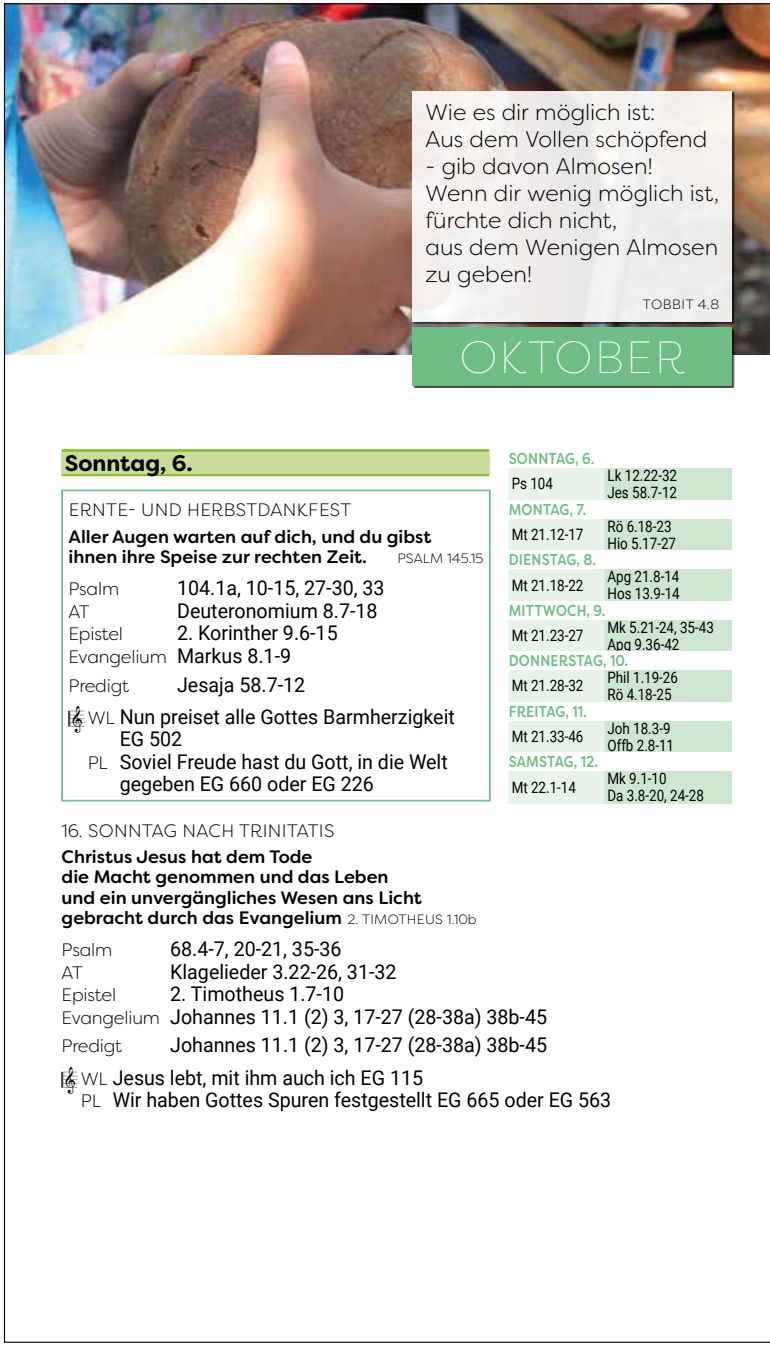
<style>
.page{position:relative;width:770px;height:1346px;background:#fff}
.page>*{position:absolute;margin:0;border:0;box-sizing:border-box;transform-origin:0 0}
.t1{font:100 45px "Filson Soft";letter-spacing:.05em;color:#fff}
.t2{font:300 22.5px/27px "Filson Soft";color:#000}
.t3{font:700 22.5px "Filson Soft";color:#000}
.t4{font:20.25px/22.5px "Roboto";color:#000}
.t5{font:500 18px/20.2px "Filson Soft";color:#000}
.t6{font:300 18px "Filson Soft";letter-spacing:.02em;color:#000}
.t7{font:300 18px "Filson Soft";letter-spacing:-.01em;color:#000}
.t8{font:15.75px/16.9px "Roboto";color:#000;scale:.85 1}
.t9{font:500 15.75px "Filson Soft";letter-spacing:.02em;color:#6fbc85;scale:.85 1}
.t10{font:300 13.5px "Filson Soft";letter-spacing:.02em;color:#000}
.s1{font-family:"Filson Soft";font-weight:300;font-size:18px}
.s2{font-family:"Musicelements";font-size:33.75px}
.s3{font-weight:300;font-size:13.5px}
</style>
<div class="page">
<div style="left:508px;top:468px;width:96px;height:336px;background:#e7f3e8"></div>
<div style="left:604px;top:468px;width:127px;height:336px;background:#cee6d0"></div>
<div style="left:502px;top:500px;width:229px;height:18px;background:#fff"></div>
<div style="left:502px;top:551px;width:229px;height:18px;background:#fff"></div>
<div style="left:502px;top:601px;width:267px;height:18px;background:#fff"></div>
<div style="left:502px;top:651px;width:267px;height:19px;background:#fff"></div>
<div style="left:502px;top:702px;width:229px;height:18px;background:#fff"></div>
<div style="left:502px;top:753px;width:229px;height:18px;background:#fff"></div>
<img style="left:6px;top:5px;width:761px;height:349px">
<div style="left:412px;top:328px;width:322px;height:60px;background:#000;opacity:.75"></div>
<div style="left:412px;top:328px;width:319px;height:58px;background:#6fbc85"></div>
<div style="left:412px;top:91px;width:322px;height:234px;background:#000;opacity:.75"></div>
<div style="left:412px;top:91px;width:319px;height:230px;background:#f0eeed"></div>
<div style="left:62px;top:449px;width:427px;height:27px;background:linear-gradient(to right,#9bc74f,#9bc74f)"></div>
<div style="left:62px;top:452px;width:427px;height:22px;background:#c8dd9b"></div>
<hr style="left:62px;top:490px;width:427px;height:1px;background:#6fbc85">
<hr style="left:61px;top:490px;width:1px;height:311px;background:#6fbc85">
<hr style="left:62px;top:491px;width:1px;height:309px;background:#6fbc85">
<hr style="left:489px;top:490px;width:1px;height:311px;background:#6fbc85">
<hr style="left:62px;top:800px;width:427px;height:1px;background:#6fbc85">
<hr style="left:62px;top:801px;width:428px;height:1px;background:#6fbc85">
<p class="t2" style="left:425px;top:98px;width:283px">Wie es dir möglich ist:<br>Aus dem Vollen schöpfend</p>
<p class="t2" style="left:425px;top:152px;width:295px">- gib davon Almosen!<br>Wenn dir wenig möglich ist, fürchte dich nicht,<br>aus dem Wenigen Almosen zu geben!</p>
<p class="t10" style="left:642px;top:296px;width:78px">TOBBIT 4.8</p>
<h1 class="t1" style="left:459px;top:330px;width:227px">OKTOBER</h1>
<p class="t9" style="left:508px;top:448px;width:102px">SONNTAG, 6.</p>
<p class="t8" style="left:511px;top:475px;width:50px">Ps 104</p>
<p class="t8" style="left:607px;top:466px;width:83px">Lk 12.22-32<br>Jes 58.7-12</p>
<p class="t9" style="left:508px;top:499px;width:93px">MONTAG, 7.</p>
<p class="t8" style="left:511px;top:525px;width:86px">Mt 21.12-17</p>
<p class="t8" style="left:607px;top:517px;width:82px">Rö 6.18-23<br>Hio 5.17-27</p>
<p class="t9" style="left:508px;top:550px;width:104px">DIENSTAG, 8.</p>
<p class="t8" style="left:511px;top:576px;width:86px">Mt 21.18-22</p>
<p class="t8" style="left:607px;top:568px;width:86px">Apg 21.8-14<br>Hos 13.9-14</p>
<p class="t9" style="left:508px;top:600px;width:115px">MITTWOCH, 9.</p>
<p class="t8" style="left:511px;top:626px;width:86px">Mt 21.23-27</p>
<p class="t8" style="left:607px;top:618px;width:127px">Mk 5.21-24, 35-43<br>Apg 9.36-42</p>
<p class="t9" style="left:508px;top:650px;width:142px">DONNERSTAG, 10.</p>
<p class="t8" style="left:511px;top:677px;width:86px">Mt 21.28-32</p>
<p class="t8" style="left:607px;top:668px;width:84px">Phil 1.19-26<br>Rö 4.18-25</p>
<p class="t9" style="left:508px;top:701px;width:93px">FREITAG, 11.</p>
<p class="t8" style="left:511px;top:727px;width:86px">Mt 21.33-46</p>
<p class="t8" style="left:607px;top:719px;width:80px">Joh 18.3-9<br>Offb 2.8-11</p>
<p class="t9" style="left:508px;top:752px;width:107px">SAMSTAG, 12.</p>
<p class="t8" style="left:511px;top:778px;width:77px">Mt 22.1-14</p>
<p class="t8" style="left:607px;top:770px;width:115px">Mk 9.1-10<br>Da 3.8-20, 24-28</p>
<p class="t3" style="left:65px;top:448px;width:129px">Sonntag, 6.</p>
<p class="t6" style="left:69px;top:499px;width:284px">ERNTE- UND HERBSTDANKFEST</p>
<p class="t5" style="left:69px;top:526px;width:364px">Aller Augen warten auf dich, und du gibst ihnen ihre Speise zur rechten Zeit.</p>
<p class="t10" style="left:397px;top:550px;width:88px">PSALM 145.15</p>
<p class="t7" style="left:69px;top:578px;width:52px">Psalm</p>
<p class="t4" style="left:177px;top:576px;width:209px">104.1a, 10-15, 27-30, 33</p>
<p class="t7" style="left:69px;top:600px;width:23px">AT</p>
<p class="t4" style="left:177px;top:598px;width:202px">Deuteronomium 8.7-18</p>
<p class="t7" style="left:69px;top:623px;width:56px">Epistel</p>
<p class="t4" style="left:69px;top:621px;width:270px;text-indent:108px">2. Korinther 9.6-15<br><span class="s1">Evangelium</span> Markus 8.1-9</p>
<p class="t7" style="left:69px;top:674px;width:62px">Predigt</p>
<p class="t4" style="left:69px;top:667px;width:387px;line-height:32.2px;text-indent:108px">Jesaja 58.7-12<br><span class="s2">B</span><span class="s1">WL</span> Nun preiset alle Gottes Barmherzigkeit</p>
<p class="t4" style="left:120px;top:727px;width:64px">EG 502</p>
<p class="t4" style="left:88px;top:749px;width:361px"><span class="s1">PL</span> Soviel Freude hast du Gott, in die Welt</p>
<p class="t4" style="left:120px;top:772px;width:256px">gegeben EG 660 oder EG 226</p>
<p class="t6" style="left:62px;top:819px;width:274px">16. SONNTAG NACH TRINITATIS</p>
<p class="t5" style="left:62px;top:847px;width:416px">Christus Jesus hat dem Tode<br>die Macht genommen und das Leben<br>und ein unvergängliches Wesen ans Licht gebracht durch das Evangelium <span class="s3">2. TIMOTHEUS 1.10b</span></p>
<p class="t7" style="left:62px;top:938px;width:52px">Psalm</p>
<p class="t4" style="left:170px;top:937px;width:173px">68.4-7, 20-21, 35-36</p>
<p class="t7" style="left:62px;top:961px;width:23px">AT</p>
<p class="t4" style="left:170px;top:959px;width:228px">Klagelieder 3.22-26, 31-32</p>
<p class="t7" style="left:62px;top:983px;width:56px">Epistel</p>
<p class="t4" style="left:62px;top:982px;width:487px;text-indent:108px">2. Timotheus 1.7-10<br><span class="s1">Evangelium</span> Johannes 11.1 (2) 3, 17-27 (28-38a) 38b-45</p>
<p class="t7" style="left:62px;top:1035px;width:62px">Predigt</p>
<p class="t4" style="left:62px;top:1028px;width:487px;line-height:32.2px;text-indent:108px">Johannes 11.1 (2) 3, 17-27 (28-38a) 38b-45<br><span class="s2">B</span><span class="s1">WL</span> Jesus lebt, mit ihm auch ich EG 115</p>
<p class="t4" style="left:81px;top:1088px;width:531px"><span class="s1">PL</span> Wir haben Gottes Spuren festgestellt EG 665 oder EG 563</p>
</div>
